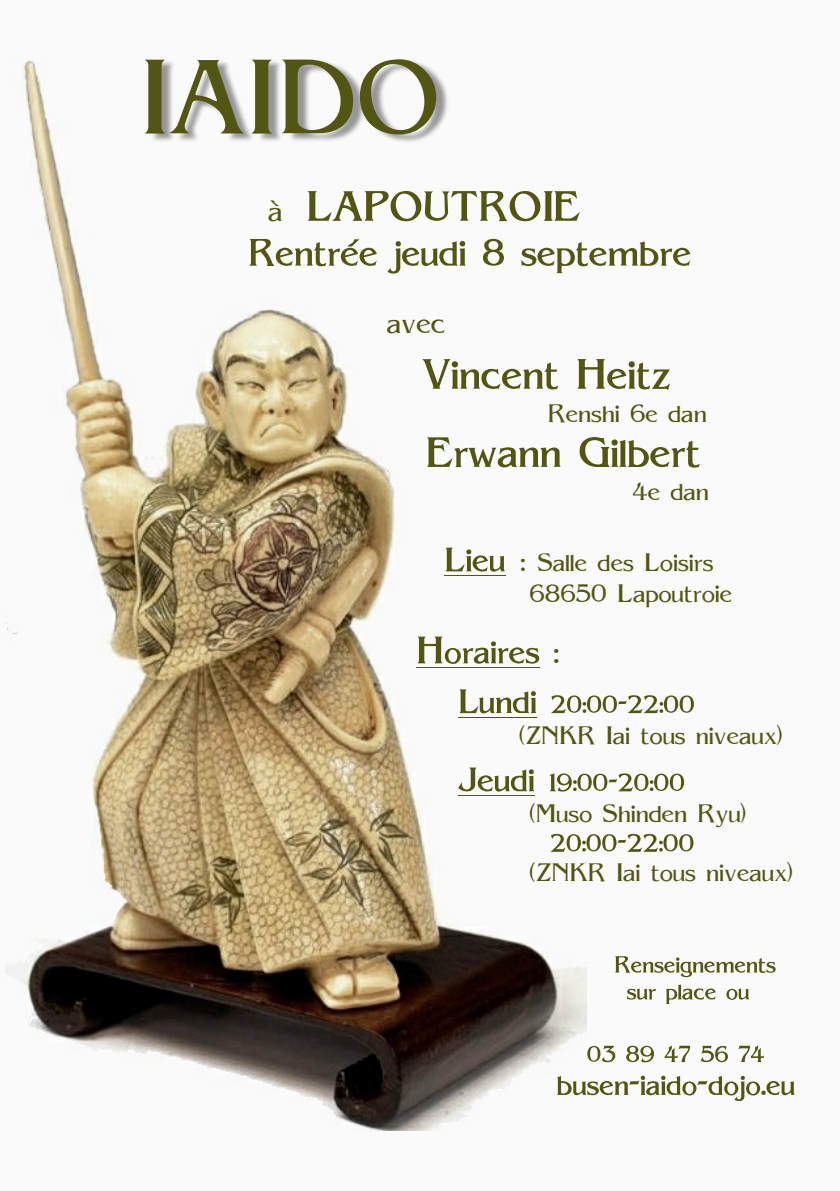
<style>
.page{position:relative;width:840px;height:1191px;background:#fff}
.page>*{position:absolute;margin:0;border:0;box-sizing:border-box;transform-origin:0 0}
.t1{font:100px "Bandicoot";color:#535612}
.t2{font:32px "Bandicoot";color:#535612}
.t3{font:28px "Bandicoot";color:#535612}
.t4{font:24px/31.2px "Bandicoot";color:#535612}
.s1{font-size:28px}
</style>
<div class="page">
<img style="left:6px;top:58px;width:580px;height:1072px">
<img style="left:139px;top:58px;width:357px;height:112px">
<svg style="left:307px;top:191px;width:272px;height:30px"></svg>
<svg style="left:249px;top:239px;width:127px;height:27px"></svg>
<svg style="left:387px;top:241px;width:78px;height:32px"></svg>
<svg style="left:482px;top:239px;width:21px;height:27px"></svg>
<svg style="left:521px;top:241px;width:169px;height:32px"></svg>
<svg style="left:587px;top:1045px;width:28px;height:17px"></svg>
<svg style="left:626px;top:1045px;width:27px;height:17px"></svg>
<svg style="left:664px;top:1045px;width:25px;height:17px"></svg>
<svg style="left:700px;top:1045px;width:27px;height:17px"></svg>
<svg style="left:738px;top:1045px;width:25px;height:17px"></svg>
<svg style="left:556px;top:1075px;width:238px;height:26px"></svg>
<svg style="left:422px;top:359px;width:136px;height:30px"></svg>
<svg style="left:577px;top:359px;width:92px;height:31px"></svg>
<svg style="left:427px;top:437px;width:133px;height:30px"></svg>
<svg style="left:579px;top:437px;width:120px;height:30px"></svg>
<svg style="left:445px;top:547px;width:59px;height:24px"></svg>
<hr style="left:444px;top:575px;width:61px;height:1px;background:#535612">
<svg style="left:416px;top:636px;width:123px;height:32px"></svg>
<hr style="left:443px;top:667px;width:96px;height:1px;background:#535612">
<svg style="left:459px;top:689px;width:77px;height:24px"></svg>
<hr style="left:457px;top:717px;width:79px;height:1px;background:#535612">
<svg style="left:550px;top:695px;width:143px;height:18px"></svg>
<svg style="left:458px;top:767px;width:76px;height:24px"></svg>
<hr style="left:457px;top:795px;width:77px;height:1px;background:#535612">
<svg style="left:548px;top:773px;width:135px;height:18px"></svg>
<svg style="left:550px;top:834px;width:143px;height:17px"></svg>
<svg style="left:615px;top:956px;width:160px;height:21px"></svg>
<svg style="left:627px;top:988px;width:28px;height:11px"></svg>
<svg style="left:666px;top:984px;width:49px;height:20px"></svg>
<svg style="left:726px;top:988px;width:22px;height:11px"></svg>
<h1 class="t1" style="left:139px;top:34px;width:302px">IAIDO</h1>
<p class="t3" style="left:268px;top:193px;width:16px">à</p>
<p class="t3" style="left:386px;top:305px;width:60px">avec</p>
<p class="t4" style="left:547px;top:397px;width:160px">Renshi 6e dan</p>
<p class="t4" style="left:632px;top:475px;width:78px">4e dan</p>
<p class="t4" style="left:529px;top:546px;width:204px;text-indent:-9px"><span class="s1">:</span> Salle des Loisirs<br>68650 Lapoutroie</p>
<h2 class="t2" style="left:553px;top:631px;width:7px">:</h2>
<p class="t4" style="left:518px;top:719px;width:265px">(ZNKR Iai tous niveaux)</p>
<p class="t4" style="left:529px;top:797px;width:218px">(Muso Shinden Ryu)</p>
<p class="t4" style="left:529px;top:856px;width:265px">(ZNKR Iai tous niveaux)</p>
</div>
